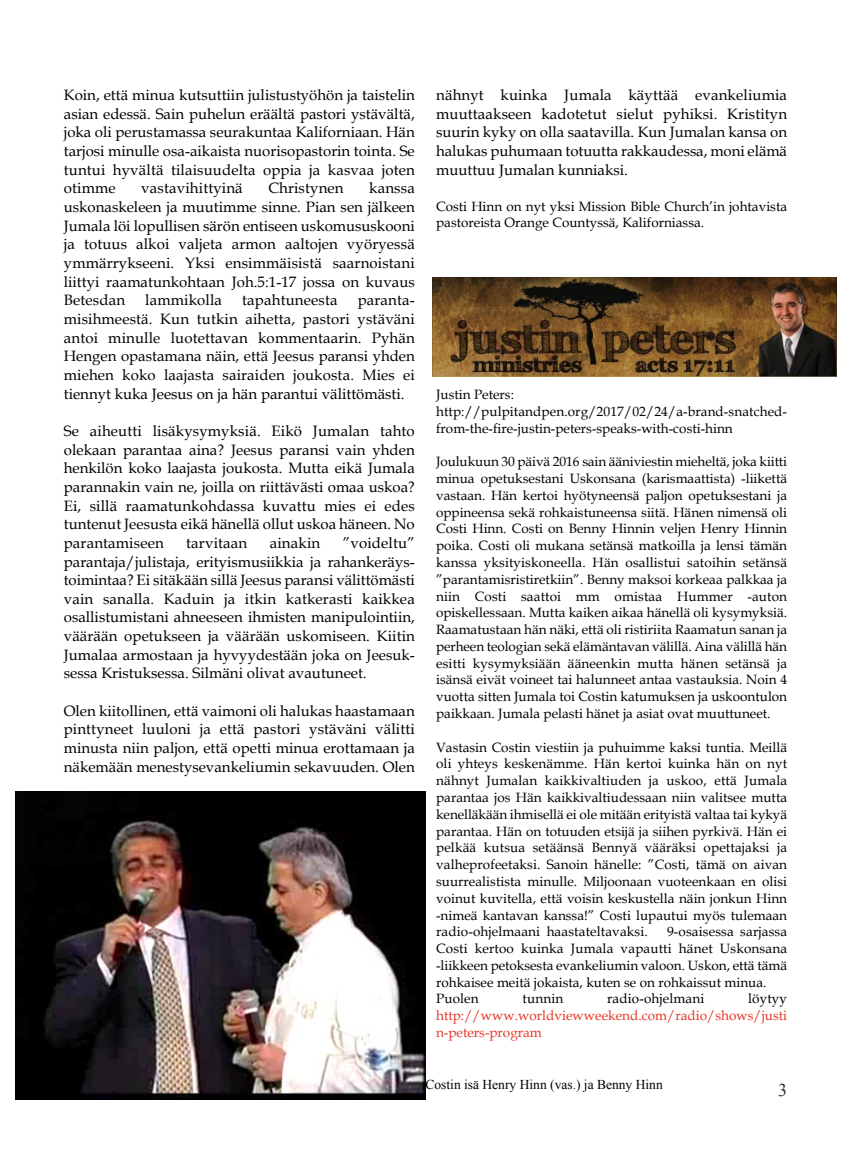
<style>
.page{position:relative;width:851px;height:1149px;background:#fff}
.page>*{position:absolute;margin:0;border:0;box-sizing:border-box;transform-origin:0 0}
.t1{font:18px "Times New Roman";color:#2c2b2a}
.t2{font:15px/18.6px "Book Antiqua";color:#000;text-align:justify}
.t3{font:13.5px/16.8px "Book Antiqua";color:#000}
.t4{font:13.5px/16.8px "Book Antiqua";color:#e63726}
.t5{font:13.5px "Times New Roman";color:#000}
</style>
<div class="page">
<img style="left:16px;top:791px;width:409px;height:307px">
<img style="left:432px;top:277px;width:404px;height:100px">
<p class="t2" style="left:64px;top:87px;width:352px">Koin, että minua kutsuttiin julistustyöhön ja taistelin asian edessä. Sain puhelun eräältä pastori ystävältä, joka oli perustamassa seurakuntaa Kaliforniaan. Hän tarjosi minulle osa-aikaista nuorisopastorin tointa. Se tuntui hyvältä tilaisuudelta oppia ja kasvaa joten otimme</p>
<p class="t2" style="left:141px;top:181px;width:103px">vastavihittyinä</p>
<p class="t2" style="left:268px;top:181px;width:77px">Christynen</p>
<p class="t2" style="left:64px;top:181px;width:352px;text-indent:305px">kanssa uskonaskeleen ja muutimme sinne. Pian sen jälkeen Jumala löi lopullisen särön entiseen uskomususkooni ja totuus alkoi valjeta armon aaltojen vyöryessä ymmärrykseeni. Yksi ensimmäisistä saarnoistani liittyi raamatunkohtaan Joh.5:1-17 jossa on kuvaus Betesdan</p>
<p class="t2" style="left:145px;top:292px;width:78px">lammikolla</p>
<p class="t2" style="left:242px;top:292px;width:97px">tapahtuneesta</p>
<p class="t2" style="left:64px;top:292px;width:352px;text-indent:294px">paranta&shy;misihmeestä. Kun tutkin aihetta, pastori ystäväni antoi minulle luotettavan kommentaarin. Pyhän Hengen opastamana näin, että Jeesus paransi yhden miehen koko laajasta sairaiden joukosta. Mies ei tiennyt kuka Jeesus on ja hän parantui välittömästi.</p>
<p class="t2" style="left:64px;top:423px;width:352px">Se aiheutti lisäkysymyksiä. Eikö Jumalan tahto olekaan parantaa aina? Jeesus paransi vain yhden henkilön koko laajasta joukosta. Mutta eikä Jumala parannakin vain ne, joilla on riittävästi omaa uskoa?<br>Ei, sillä raamatunkohdassa kuvattu mies ei edes tuntenut Jeesusta eikä hänellä ollut uskoa häneen. No parantamiseen</p>
<p class="t2" style="left:64px;top:535px;width:352px;text-indent:279px">”voideltu” parantaja/julistaja, erityismusiikkia ja rahankeräys&shy;toimintaa? Ei sitäkään sillä Jeesus paransi välittömästi vain sanalla. Kaduin ja itkin katkerasti kaikkea osallistumistani ahneeseen ihmisten manipulointiin, väärään opetukseen ja väärään uskomiseen. Kiitin Jumalaa armostaan ja hyvyydestään joka on Jeesuk&shy;sessa Kristuksessa. Silmäni olivat avautuneet.</p>
<p class="t2" style="left:64px;top:703px;width:352px">Olen kiitollinen, että vaimoni oli halukas haastamaan pinttyneet luuloni ja että pastori ystäväni välitti minusta niin paljon, että opetti minua erottamaan ja näkemään menestysevankeliumin sekavuuden. Olen</p>
<p class="t2" style="left:186px;top:535px;width:62px">tarvitaan</p>
<p class="t2" style="left:270px;top:535px;width:52px">ainakin</p>
<p class="t2" style="left:436px;top:87px;width:352px">nähnyt kuinka Jumala käyttää evankeliumia muuttaakseen kadotetut sielut pyhiksi. Kristityn suurin kyky on olla saatavilla. Kun Jumalan kansa on halukas puhumaan totuutta rakkaudessa, moni elämä muuttuu Jumalan kunniaksi.</p>
<p class="t3" style="left:436px;top:199px;width:352px">Costi Hinn on nyt yksi Mission Bible Church’in johtavista pastoreista Orange Countyssä, Kaliforniassa.</p>
<p class="t3" style="left:436px;top:387px;width:352px">Justin Peters: http://pulpitandpen.org/2017/02/24/a-brand-snatched&shy;from-the-fire-justin-peters-speaks-with-costi-hinn</p>
<p class="t3" style="left:436px;top:454px;width:352px;text-align:justify">Joulukuun 30 päivä 2016 sain ääniviestin mieheltä, joka kiitti minua opetuksestani Uskonsana (karismaattista) -liikettä vastaan. Hän kertoi hyötyneensä paljon opetuksestani ja oppineensa sekä rohkaistuneensa siitä. Hänen nimensä oli Costi Hinn. Costi on Benny Hinnin veljen Henry Hinnin poika. Costi oli mukana setänsä matkoilla ja lensi tämän kanssa yksityiskoneella. Hän osallistui satoihin setänsä ”parantamisristiretkiin”. Benny maksoi korkeaa palkkaa ja niin Costi saattoi mm omistaa Hummer -auton opiskellessaan. Mutta kaiken aikaa hänellä oli kysymyksiä.<br>Raamatustaan hän näki, että oli ristiriita Raamatun sanan ja perheen teologian sekä elämäntavan välillä. Aina välillä hän esitti kysymyksiään ääneenkin mutta hänen setänsä ja isänsä eivät voineet tai halunneet antaa vastauksia. Noin 4 vuotta sitten Jumala toi Costin katumuksen ja uskoontulon paikkaan. Jumala pelasti hänet ja asiat ovat muuttuneet.</p>
<p class="t3" style="left:436px;top:740px;width:352px;text-align:justify">Vastasin Costin viestiin ja puhuimme kaksi tuntia. Meillä oli yhteys keskenämme. Hän kertoi kuinka hän on nyt nähnyt Jumalan kaikkivaltiuden ja uskoo, että Jumala parantaa jos Hän kaikkivaltiudessaan niin valitsee mutta kenelläkään ihmisellä ei ole mitään erityistä valtaa tai kykyä parantaa. Hän on totuuden etsijä ja siihen pyrkivä. Hän ei pelkää kutsua setäänsä Bennyä vääräksi opettajaksi ja valheprofeetaksi. Sanoin hänelle: ”Costi, tämä on aivan suurrealistista minulle. Miljoonaan vuoteenkaan en olisi voinut kuvitella, että voisin keskustella näin jonkun Hinn -nimeä kantavan kanssa!” Costi lupautui myös tulemaan radio-ohjelmaani haastateltavaksi.</p>
<p class="t3" style="left:436px;top:924px;width:352px;text-indent:231px">9-osaisessa sarjassa Costi kertoo kuinka Jumala vapautti hänet Uskonsana -liikkeen petoksesta evankeliumin valoon. Uskon, että tämä rohkaisee meitä jokaista, kuten se on rohkaissut minua.<br>Puolen</p>
<p class="t3" style="left:522px;top:991px;width:42px">tunnin</p>
<p class="t3" style="left:607px;top:991px;width:99px">radio-ohjelmani</p>
<p class="t3" style="left:748px;top:991px;width:40px">löytyy</p>
<p class="t4" style="left:436px;top:1008px;width:352px">http://www.worldviewweekend.com/radio/shows/justi n-peters-program</p>
<p class="t5" style="left:425px;top:1078px;width:239px">Costin isä Henry Hinn (vas.) ja Benny Hinn</p>
<h1 class="t1" style="left:778px;top:1082px;width:10px">3</h1>
</div>
